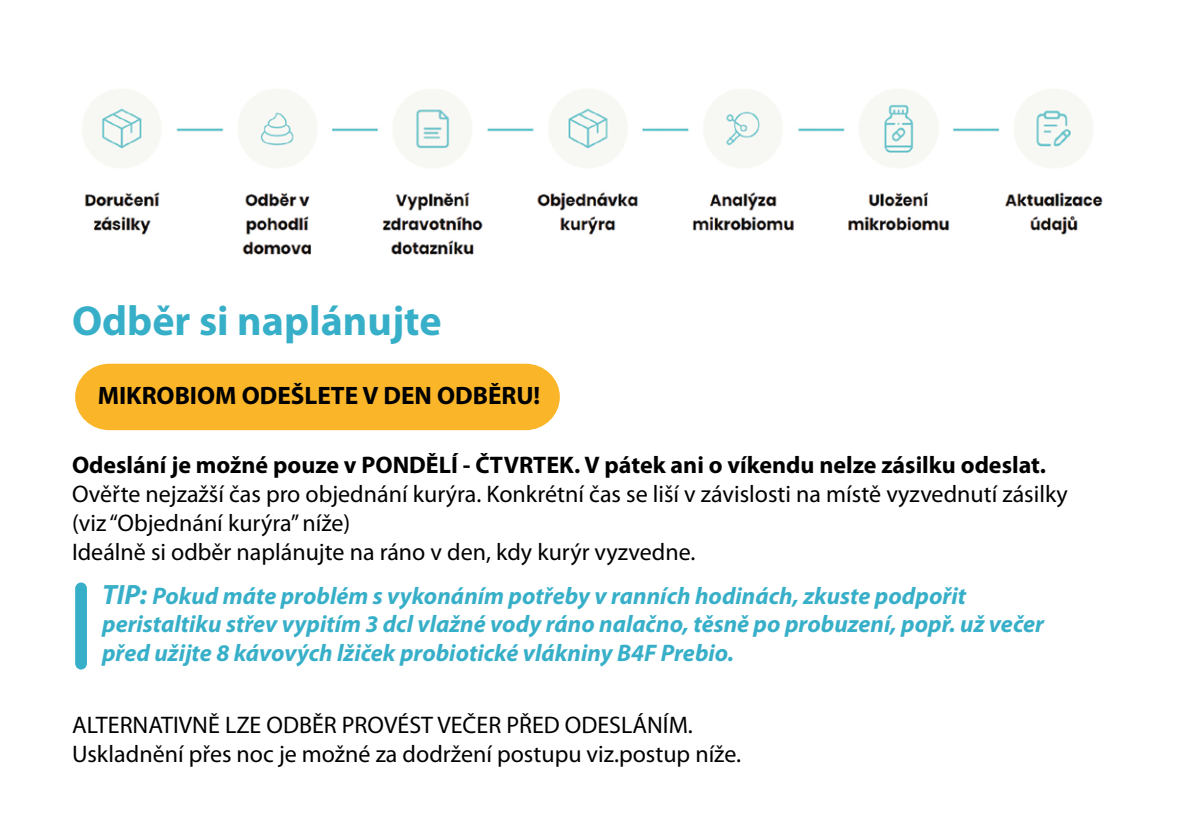
<style>
.page{position:relative;width:1191px;height:840px;background:#fff}
.page>*{position:absolute;margin:0;border:0;box-sizing:border-box;transform-origin:0 0}
.t1{font:700 42px "Myriad Pro";color:#37afc8}
.t2{font:700 25.2px "Myriad Pro";color:#000}
.t3{font:24px/28.8px "Myriad Pro";color:#000}
.t4{font:italic 700 24px/28.8px "Myriad Pro";color:#37afc8}
.t5{font:700 24px "Myriad Pro";color:#000}
.s1{font-size:28px}
</style>
<div class="page">
<div style="left:75px;top:363px;width:485px;height:67px;background:#fab528"></div>
<div style="left:75px;top:582px;width:12px;height:87px;background:#37afc8;border-radius:6px"></div>
<img style="left:83px;top:89px;width:1020px;height:166px">
<h1 class="t1" style="left:72px;top:293px;width:371px">Odběr si naplánujte</h1>
<p class="t2" style="left:98px;top:378px;width:444px">MIKROBIOM ODEŠLETE V DEN ODBĚRU!</p>
<p class="t5" style="left:72px;top:449px;width:975px">Odeslání je možné pouze v PONDĚLÍ - ČTVRTEK. V pátek ani o víkendu nelze zásilku odeslat.</p>
<p class="t3" style="left:72px;top:479px;width:997px">Ověřte nejzažší čas pro objednání kurýra. Konkrétní čas se liší v závislosti na místě vyzvednutí zásilky (viz “Objednání kurýra” níže)<br>Ideálně si odběr naplánujte na ráno v den, kdy kurýr vyzvedne.</p>
<p class="t4" style="left:102px;top:580px;width:943px"><span class="s1">TIP:</span> Pokud máte problém s vykonáním potřeby v ranních hodinách, zkuste podpořit peristaltiku střev vypitím 3 dcl vlažné vody ráno nalačno, těsně po probuzení, popř. už večer před užijte 8 kávových lžiček probiotické vlákniny B4F Prebio.</p>
<p class="t3" style="left:72px;top:709px;width:670px">ALTERNATIVNĚ LZE ODBĚR PROVÉST VEČER PŘED ODESLÁNÍM.<br>Uskladnění přes noc je možné za dodržení postupu viz.postup níže.</p>
</div>
